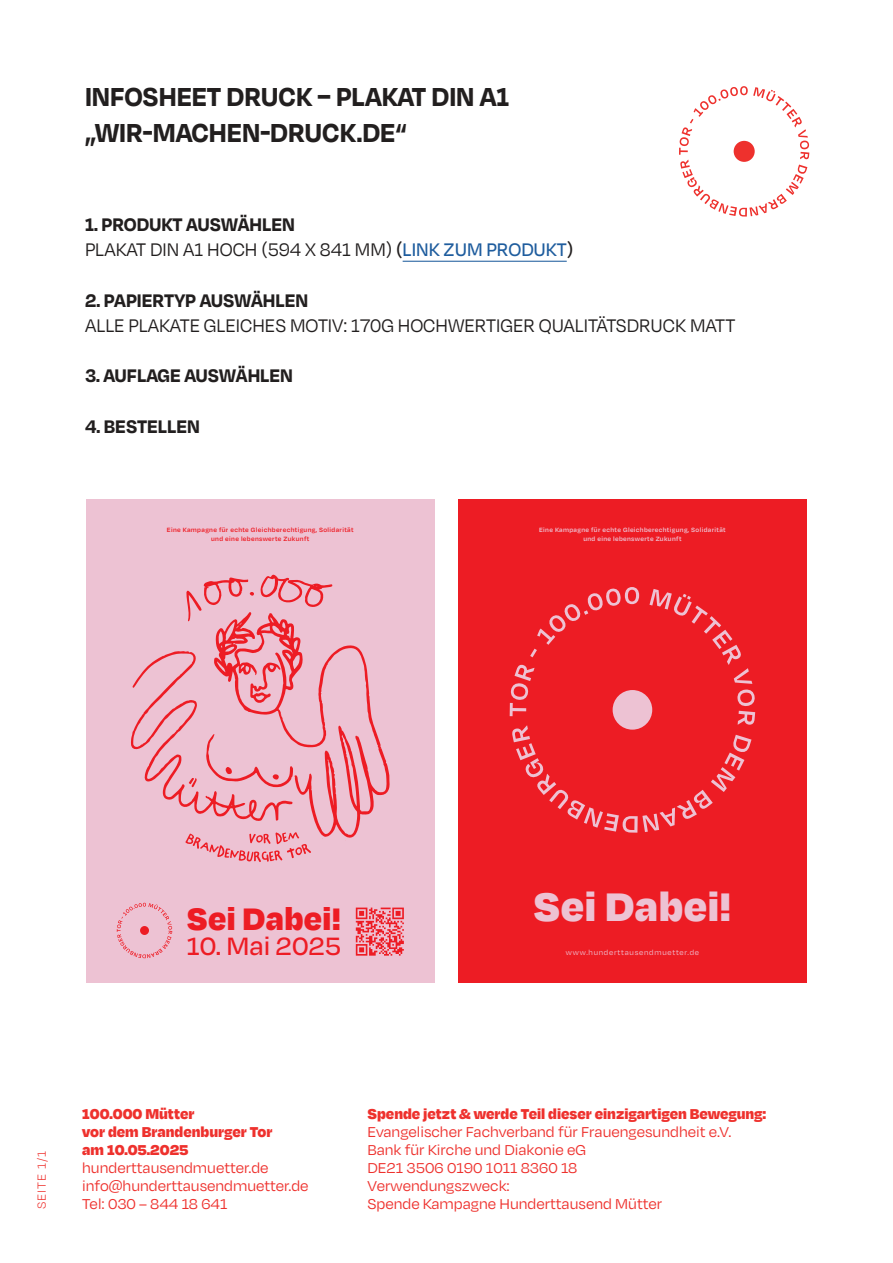
<style>
.page{position:relative;width:893px;height:1263px;background:#fff}
.page>*{position:absolute;margin:0;border:0;box-sizing:border-box;transform-origin:0 0}
.t1{font:900 45.9px "Degular";letter-spacing:.01em;color:#edc2d3}
.t2{font:900 35.85px "Degular";letter-spacing:.01em;color:#ed1c24}
.t3{font:700 30px/36px "Degular";color:#221f1f;scale:.94 1}
.t4{font:500 28.95px "Degular";color:#ed1c24}
.t5{font:21px/25.2px "Degular";color:#221f1f;scale:.94 1}
.t6{font:700 21px "Degular";color:#221f1f;scale:.94 1}
.t7{font:16.5px/18px "Degular";color:#ee312d}
.t8{font:900 16.5px/18px "Degular";color:#ee312d}
.t9{font:300 13.5px "Degular";letter-spacing:.08em;color:#ee312d}
.t10{font:8.25px "Degular";letter-spacing:.09em;color:#edc2d3}
.t11{font:600 7.05px/8.7px "Degular";letter-spacing:.05em;color:#ed1c24;text-align:center}
.t12{font:600 7.05px/8.7px "Degular";letter-spacing:.05em;color:#edc2d3;text-align:center}
.s1{font-weight:700}
.s2{font-weight:500}
.s3{font-weight:500;color:#1f5d9e}
</style>
<div class="page">
<svg style="left:679px;top:86px;width:130px;height:131px"></svg>
<hr style="left:403px;top:261px;width:164px;height:1px;background:#1f5d9e">
<div style="left:86px;top:500px;width:349px;height:483px;background:#edc2d3"></div>
<svg style="left:131px;top:574px;width:259px;height:288px"></svg>
<svg style="left:356px;top:907px;width:48px;height:49px"></svg>
<svg style="left:117px;top:903px;width:55px;height:55px"></svg>
<div style="left:458px;top:500px;width:349px;height:483px;background:#ed1c24"></div>
<svg style="left:510px;top:587px;width:245px;height:246px"></svg>
<h3 class="t3" style="left:85px;top:79px;width:453px">INFOSHEET DRUCK – PLAKAT DIN A1 „WIR-MACHEN-DRUCK.DE“</h3>
<p class="t5" style="left:85px;top:212px;width:521px"><span class="s1">1. PRODUKT AUSWÄHLEN<br></span>PLAKAT DIN A1 HOCH (594 X 841 MM) <span class="s2">(</span><span class="s3">LINK ZUM PRODUKT</span><span class="s2">)</span></p>
<p class="t6" style="left:85px;top:290px;width:239px">2. PAPIERTYP AUSWÄHLEN</p>
<p class="t5" style="left:85px;top:313px;width:693px">ALLE PLAKATE GLEICHES MOTIV: 170G HOCHWERTIGER QUALITÄTSDRUCK MATT</p>
<p class="t6" style="left:85px;top:366px;width:223px">3. AUFLAGE AUSWÄHLEN</p>
<p class="t6" style="left:85px;top:416px;width:124px">4. BESTELLEN</p>
<p class="t11" style="left:167px;top:526px;width:188px">Eine Kampagne für echte Gleichberechtigung, Solidarität und eine lebenswerte Zukunft</p>
<p class="t12" style="left:539px;top:526px;width:188px">Eine Kampagne für echte Gleichberechtigung, Solidarität und eine lebenswerte Zukunft</p>
<h2 class="t2" style="left:187px;top:897px;width:156px">Sei Dabei!</h2>
<h3 class="t4" style="left:187px;top:928px;width:156px">10. Mai 2025</h3>
<h1 class="t1" style="left:534px;top:878px;width:199px">Sei Dabei!</h1>
<p class="t10" style="left:566px;top:947px;width:135px">www.hunderttausendmuetter.de</p>
<p class="t9" style="left:37px;top:1209px;width:60px;rotate:-90deg">SEITE 1/1</p>
<p class="t8" style="left:82px;top:1106px;width:192px">100.000 Mütter<br>vor dem Brandenburger Tor am 10.05.2025</p>
<p class="t7" style="left:82px;top:1159px;width:228px">hunderttausendmuetter.de info@hunderttausendmuetter.de<br>Tel: 030 – 844 18 641</p>
<p class="t8" style="left:367px;top:1106px;width:400px">Spende jetzt &amp; werde Teil dieser einzigartigen Bewegung:</p>
<p class="t7" style="left:367px;top:1123px;width:365px">Evangelischer Fachverband für Frauengesundheit e.V.<br>Bank für Kirche und Diakonie eG<br>DE21 3506 0190 1011 8360 18<br>Verwendungszweck:<br>Spende Kampagne Hunderttausend Mütter</p>
</div>
